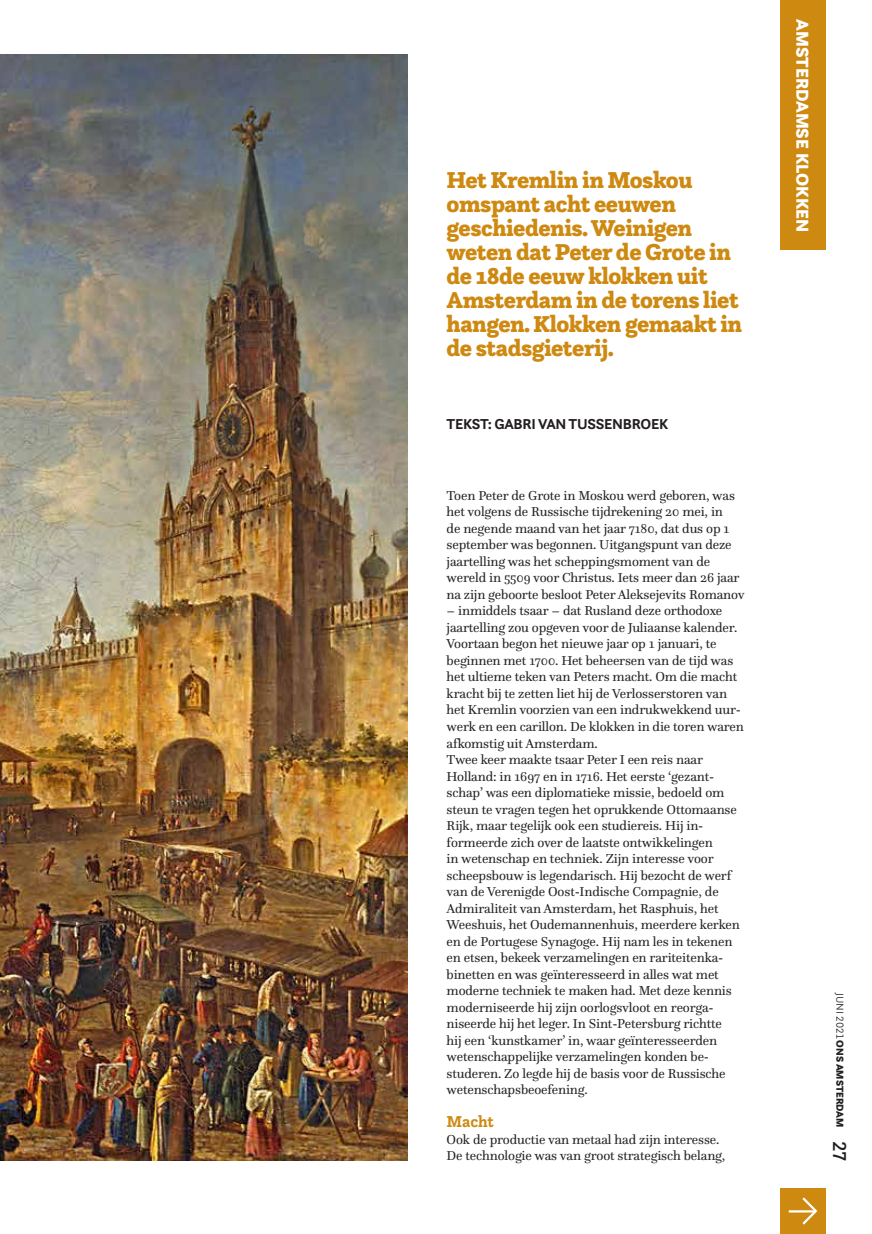
<style>
.page{position:relative;width:872px;height:1234px;background:#fff}
.page>*{position:absolute;margin:0;border:0;box-sizing:border-box;transform-origin:0 0}
.t1{font:900 24px/24px "Questa Slab";letter-spacing:-.02em;color:#ce8911}
.t2{font:500 19.5px "Questa Sans";color:#231f20}
.t3{font:900 18px "Questa Sans";color:#fff}
.t4{font:700 16.5px "Questa Slab";letter-spacing:-.01em;color:#ce8911}
.t5{font:700 15px "Questa Sans";letter-spacing:-.02em;color:#231f20}
.t6{font:13.5px/16.5px "Questa";letter-spacing:-.01em;color:#231f20}
.t7{font:900 10.5px "Questa Sans";color:#231f20}
.s1{font-weight:300}
</style>
<div class="page">
<div style="left:780px;top:1187px;width:46px;height:46px;background:#ce8911"></div>
<svg style="left:800px;top:1197px;width:18px;height:28px"></svg>
<hr style="left:788px;top:1209px;width:27px;height:3px;background:#fff">
<img style="left:0;top:54px;width:407px;height:1105px">
<div style="left:780px;top:0;width:46px;height:249px;background:#ce8911"></div>
<h1 class="t1" style="left:446px;top:167px;width:297px">Het Kremlin in Moskou omspant acht eeuwen geschiedenis. Weinigen weten dat Peter de Grote in de 18de eeuw klokken uit<br>Amsterdam in de torens liet hangen. Klokken gemaakt in de stadsgieterij.</h1>
<p class="t5" style="left:446px;top:414px;width:223px">TEKST: GABRI VAN TUSSENBROEK</p>
<p class="t6" style="left:446px;top:487px;width:299px">Toen Peter de Grote in Moskou werd geboren, was het volgens de Russische tijdrekening 20 mei, in<br>de negende maand van het jaar 7180, dat dus op 1 september was begonnen. Uitgangspunt van deze jaartelling was het scheppingsmoment van de wereld in 5509 voor Christus. Iets meer dan 26 jaar na zijn geboorte besloot Peter Aleksejevits Romanov</p>
<p class="t6" style="left:446px;top:602px;width:299px">– inmiddels tsaar – dat Rusland deze orthodoxe jaartelling zou opgeven voor de Juliaanse kalender.<br>Voortaan begon het nieuwe jaar op 1 januari, te beginnen met 1700. Het beheersen van de tijd was het ultieme teken van Peters macht. Om die macht kracht bij te zetten liet hij de Verlosserstoren van het Kremlin voorzien van een indrukwekkend uur&shy;werk en een carillon. De klokken in die toren waren afkomstig uit Amsterdam.<br>Twee keer maakte tsaar Peter I een reis naar Holland: in 1697 en in 1716. Het eerste ‘gezant&shy;schap’ was een diplomatieke missie, bedoeld om steun te vragen tegen het oprukkende Ottomaanse Rijk, maar tegelijk ook een studiereis. Hij in&shy;formeerde zich over de laatste ontwikkelingen<br>in wetenschap en techniek. Zijn interesse voor scheepsbouw is legendarisch. Hij bezocht de werf van de Verenigde Oost-Indische Compagnie, de Admiraliteit van Amsterdam, het Rasphuis, het Weeshuis, het Oudemannenhuis, meerdere kerken en de Portugese Synagoge. Hij nam les in tekenen en etsen, bekeek verzamelingen en rariteitenka&shy;binetten en was geïnteresseerd in alles wat met moderne techniek te maken had. Met deze kennis moderniseerde hij zijn oorlogsvloot en reorga&shy;niseerde hij het leger. In Sint-Petersburg richtte<br>hij een ‘kunstkamer’ in, waar geïnteresseerden wetenschappelijke verzamelingen konden be&shy;studeren. Zo legde hij de basis voor de Russische wetenschapsbeoefening.</p>
<p class="t4" style="left:446px;top:1110px;width:49px">Macht</p>
<p class="t6" style="left:446px;top:1130px;width:280px">Ook de productie van metaal had zijn interesse.<br>De technologie was van groot strategisch belang,</p>
<h3 class="t3" style="left:814px;top:19px;width:214px;rotate:90deg">AMSTERDAMSE KLOKKEN</h3>
<p class="t7" style="left:847px;top:992px;width:136px;rotate:90deg"><span class="s1">JUNI 2021</span> ONS AMSTERDAM</p>
<h2 class="t2" style="left:852px;top:1140px;width:22px;rotate:90deg">27</h2>
</div>
